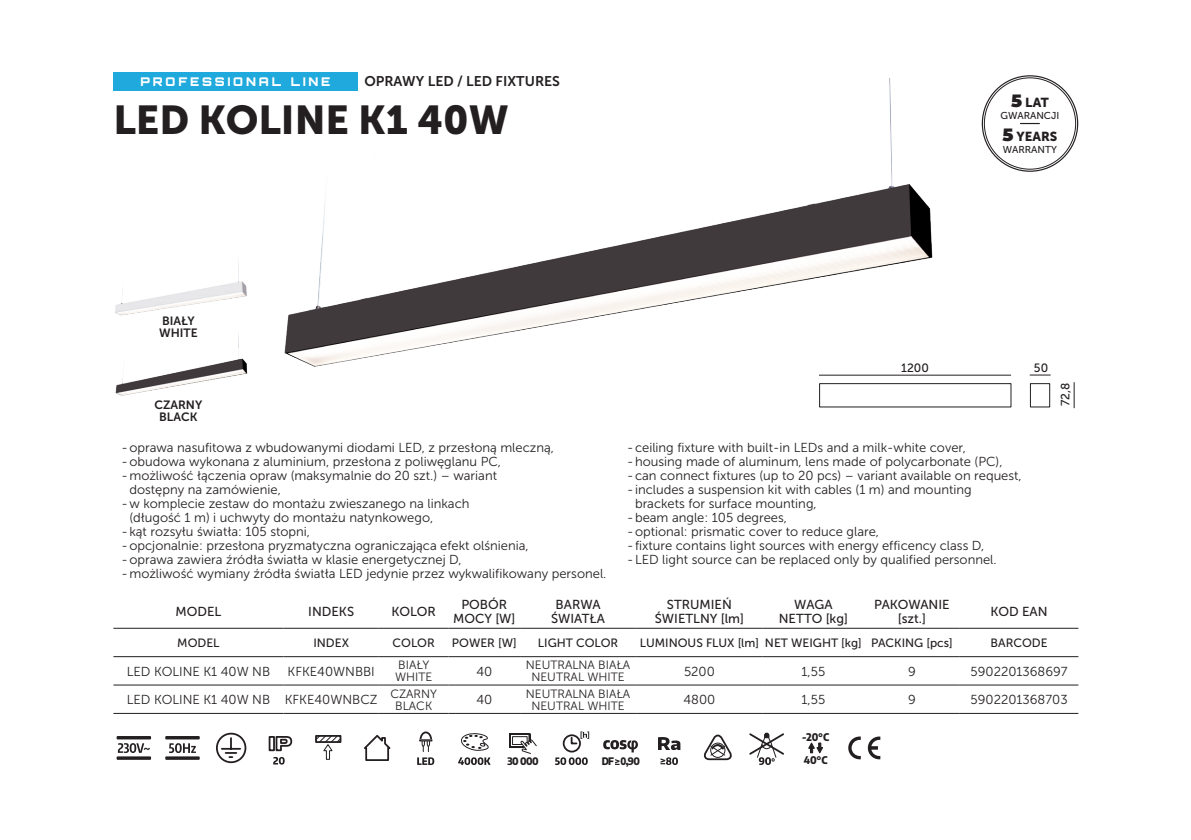
<style>
.page{position:relative;width:1191px;height:840px;background:#fff}
.page>*{position:absolute;margin:0;border:0;box-sizing:border-box;transform-origin:0 0}
.t1{font:40px "Museo Sans 900";color:#231f20}
.t2{font:14px "Museo Sans 700";color:#231f20}
.t3{font:13px/14px "Museo Sans 300";color:#231f20}
.t4{font:13px/14px "Museo Sans 500";color:#231f20;text-align:center}
.t5{font:13px "Museo Sans 900";color:#231f20}
.t6{font:12px "Museo Sans 500";color:#231f20}
.t7{font:12px/12px "Museo Sans 300";color:#231f20;text-align:center}
.t8{font:12px/12px "Museo Sans 700";color:#231f20}
.t9{font:900 12px "Orbitron";letter-spacing:.24em;color:#fff}
.t10{font:800 semi-condensed 10.4px "Encode Sans";color:#231f20}
.t11{font:800 semi-condensed 10.2px "Encode Sans";letter-spacing:-.05em;color:#231f20}
.t12{font:10px "Museo Sans 500";color:#231f20}
.s1{font-family:"Montserrat";font-weight:900;font-size:17.8px}
</style>
<div class="page">
<img style="left:243px;top:78px;width:717px;height:298px">
<div style="left:113px;top:72px;width:244px;height:18px;background:#1fa9dc"></div>
<svg style="left:113px;top:627px;width:965px;height:86px"></svg>
<hr style="left:113px;top:627px;width:170px;height:1px;background:#231f20">
<hr style="left:113px;top:656px;width:170px;height:1px;background:#231f20">
<hr style="left:113px;top:684px;width:170px;height:1px;background:#231f20">
<hr style="left:113px;top:712px;width:170px;height:1px;background:#231f20">
<hr style="left:283px;top:627px;width:96px;height:1px;background:#231f20">
<hr style="left:379px;top:627px;width:69px;height:1px;background:#231f20">
<hr style="left:448px;top:627px;width:72px;height:1px;background:#231f20">
<hr style="left:520px;top:627px;width:116px;height:1px;background:#231f20">
<hr style="left:636px;top:627px;width:127px;height:1px;background:#231f20">
<hr style="left:763px;top:627px;width:101px;height:1px;background:#231f20">
<hr style="left:864px;top:627px;width:95px;height:1px;background:#231f20">
<hr style="left:960px;top:627px;width:118px;height:1px;background:#231f20">
<hr style="left:283px;top:656px;width:96px;height:1px;background:#231f20">
<hr style="left:379px;top:656px;width:69px;height:1px;background:#231f20">
<hr style="left:283px;top:684px;width:96px;height:1px;background:#231f20">
<hr style="left:448px;top:656px;width:72px;height:1px;background:#231f20">
<hr style="left:448px;top:684px;width:72px;height:1px;background:#231f20">
<hr style="left:520px;top:656px;width:116px;height:1px;background:#231f20">
<hr style="left:520px;top:684px;width:116px;height:1px;background:#231f20">
<hr style="left:636px;top:656px;width:127px;height:1px;background:#231f20">
<hr style="left:636px;top:684px;width:127px;height:1px;background:#231f20">
<hr style="left:763px;top:656px;width:101px;height:1px;background:#231f20">
<hr style="left:763px;top:684px;width:101px;height:1px;background:#231f20">
<hr style="left:864px;top:656px;width:95px;height:1px;background:#231f20">
<hr style="left:864px;top:684px;width:95px;height:1px;background:#231f20">
<hr style="left:960px;top:656px;width:118px;height:1px;background:#231f20">
<hr style="left:960px;top:684px;width:118px;height:1px;background:#231f20">
<hr style="left:379px;top:684px;width:69px;height:1px;background:#231f20">
<hr style="left:283px;top:712px;width:96px;height:1px;background:#231f20">
<hr style="left:379px;top:712px;width:69px;height:1px;background:#231f20">
<hr style="left:448px;top:712px;width:72px;height:1px;background:#231f20">
<hr style="left:520px;top:712px;width:116px;height:1px;background:#231f20">
<hr style="left:636px;top:712px;width:127px;height:1px;background:#231f20">
<hr style="left:763px;top:712px;width:101px;height:1px;background:#231f20">
<hr style="left:864px;top:712px;width:95px;height:1px;background:#231f20">
<hr style="left:960px;top:712px;width:118px;height:1px;background:#231f20">
<svg style="left:118px;top:743px;width:32px;height:9px"></svg>
<div style="left:117px;top:735px;width:34px;height:4px;border:2px solid #231f20"></div>
<div style="left:117px;top:756px;width:34px;height:3px;border:2px solid #231f20"></div>
<div style="left:165px;top:735px;width:35px;height:4px;border:2px solid #231f20"></div>
<div style="left:165px;top:756px;width:35px;height:3px;border:2px solid #231f20"></div>
<svg style="left:169px;top:743px;width:27px;height:9px"></svg>
<svg style="left:216px;top:732px;width:31px;height:31px"></svg>
<svg style="left:268px;top:736px;width:25px;height:28px"></svg>
<svg style="left:315px;top:735px;width:27px;height:24px"></svg>
<svg style="left:364px;top:735px;width:27px;height:26px"></svg>
<svg style="left:417px;top:757px;width:17px;height:7px"></svg>
<svg style="left:419px;top:731px;width:14px;height:20px"></svg>
<svg style="left:458px;top:757px;width:32px;height:7px"></svg>
<svg style="left:461px;top:733px;width:28px;height:17px"></svg>
<svg style="left:509px;top:733px;width:28px;height:21px"></svg>
<svg style="left:555px;top:731px;width:34px;height:33px"></svg>
<svg style="left:603px;top:740px;width:35px;height:12px"></svg>
<svg style="left:615px;top:759px;width:4px;height:5px"></svg>
<svg style="left:660px;top:757px;width:18px;height:7px"></svg>
<svg style="left:658px;top:737px;width:22px;height:12px"></svg>
<svg style="left:704px;top:734px;width:28px;height:26px"></svg>
<svg style="left:749px;top:732px;width:35px;height:32px"></svg>
<svg style="left:808px;top:742px;width:15px;height:11px"></svg>
<svg style="left:848px;top:736px;width:12px;height:22px"></svg>
<svg style="left:868px;top:736px;width:12px;height:22px"></svg>
<svg style="left:1020px;top:123px;width:19px;height:1px"></svg>
<hr style="left:819px;top:374px;width:191px;height:1px;background:#231f20">
<svg style="left:1030px;top:374px;width:20px;height:1px"></svg>
<svg style="left:1073px;top:382px;width:1px;height:25px"></svg>
<div style="left:1030px;top:383px;width:20px;height:24px;border:1px solid #231f20"></div>
<div style="left:819px;top:383px;width:192px;height:24px;border:1px solid #231f20"></div>
<img style="left:115px;top:330px;width:137px;height:66px">
<img style="left:115px;top:250px;width:136px;height:73px">
<p class="t9" style="left:140px;top:74px;width:191px">PROFESSIONAL LINE</p>
<p class="t2" style="left:364px;top:73px;width:197px">OPRAWY LED / LED FIXTURES</p>
<h1 class="t1" style="left:113px;top:97px;width:397px">LED KOLINE K1 40W</h1>
<p class="t5" style="left:1011px;top:94px;width:39px"><span class="s1">5</span> LAT</p>
<p class="t12" style="left:1000px;top:110px;width:60px">GWARANCJI</p>
<p class="t5" style="left:1002px;top:129px;width:56px"><span class="s1">5</span> YEARS</p>
<p class="t12" style="left:1003px;top:144px;width:56px">WARRANTY</p>
<p class="t8" style="left:159px;top:315px;width:40px">BIAŁY<br>WHITE</p>
<p class="t8" style="left:154px;top:398px;width:49px;text-align:center">CZARNY<br>BLACK</p>
<p class="t3" style="left:121px;top:440px;width:434px">-oprawa nasufitowa z wbudowanymi diodami LED, z przesłoną mleczną,</p>
<p class="t3" style="left:121px;top:454px;width:381px">-obudowa wykonana z aluminium, przesłona z poliwęglanu PC,</p>
<p class="t3" style="left:121px;top:468px;width:377px">-możliwość łączenia opraw (maksymalnie do 20 szt.) – wariant</p>
<p class="t3" style="left:129px;top:482px;width:153px">dostępny na zamówienie,</p>
<p class="t3" style="left:121px;top:496px;width:349px">-w komplecie zestaw do montażu zwieszanego na linkach</p>
<p class="t3" style="left:129px;top:510px;width:305px">(długość 1 m) i uchwyty do montażu natynkowego,</p>
<p class="t3" style="left:121px;top:524px;width:190px">-kąt rozsyłu światła: 105 stopni,</p>
<p class="t3" style="left:121px;top:538px;width:409px">-opcjonalnie: przesłona pryzmatyczna ograniczająca efekt olśnienia,</p>
<p class="t3" style="left:121px;top:552px;width:342px">-oprawa zawiera źródła światła w klasie energetycznej D,</p>
<p class="t3" style="left:121px;top:566px;width:486px">-możliwość wymiany źródła światła LED jedynie przez wykwalifikowany personel.</p>
<p class="t6" style="left:901px;top:361px;width:29px">1200</p>
<p class="t6" style="left:1034px;top:361px;width:16px">50</p>
<p class="t6" style="left:1058px;top:406px;width:25px;rotate:-90deg">72,8</p>
<p class="t3" style="left:627px;top:440px;width:396px">-ceiling fixture with built-in LEDs and a milk-white cover, -housing made of aluminum, lens made of polycarbonate (PC), -can connect fixtures (up to 20 pcs) – variant available on request,</p>
<p class="t3" style="left:627px;top:482px;width:346px">- includes a suspension kit with cables (1 m) and mounting</p>
<p class="t3" style="left:635px;top:496px;width:183px">brackets for surface mounting,</p>
<p class="t3" style="left:627px;top:510px;width:161px">-beam angle: 105 degrees,</p>
<p class="t3" style="left:627px;top:524px;width:253px">-optional: prismatic cover to reduce glare,</p>
<p class="t3" style="left:627px;top:538px;width:371px">- fixture contains light sources with energy efficency class D, -LED light source can be replaced only by qualified personnel.</p>
<p class="t4" style="left:175px;top:604px;width:47px">MODEL</p>
<p class="t4" style="left:308px;top:604px;width:47px">INDEKS</p>
<p class="t4" style="left:391px;top:604px;width:46px">KOLOR</p>
<p class="t4" style="left:453px;top:597px;width:64px">POBÓR<br>MOCY [W]</p>
<p class="t4" style="left:551px;top:597px;width:55px">BARWA<br>ŚWIATŁA</p>
<p class="t4" style="left:655px;top:597px;width:91px">STRUMIEŃ<br>ŚWIETLNY [lm]</p>
<p class="t4" style="left:779px;top:597px;width:71px">WAGA<br>NETTO [kg]</p>
<p class="t4" style="left:874px;top:597px;width:77px">PAKOWANIE [szt.]</p>
<p class="t4" style="left:990px;top:604px;width:59px">KOD EAN</p>
<p class="t6" style="left:177px;top:636px;width:44px">MODEL</p>
<p class="t6" style="left:313px;top:636px;width:37px">INDEX</p>
<p class="t6" style="left:393px;top:636px;width:44px">COLOR</p>
<p class="t6" style="left:452px;top:636px;width:66px">POWER [W]</p>
<p class="t6" style="left:538px;top:636px;width:82px">LIGHT COLOR</p>
<p class="t6" style="left:640px;top:636px;width:314px">LUMINOUS FLUX [lm] NET WEIGHT [kg] PACKING [pcs]</p>
<p class="t6" style="left:990px;top:636px;width:59px">BARCODE</p>
<p class="t3" style="left:127px;top:664px;width:145px">LED KOLINE K1 40W NB</p>
<p class="t3" style="left:287px;top:664px;width:89px">KFKE40WNBBI</p>
<p class="t7" style="left:395px;top:659px;width:39px;text-align:left">BIAŁY<br>WHITE</p>
<p class="t3" style="left:476px;top:664px;width:17px">40</p>
<p class="t7" style="left:526px;top:659px;width:106px">NEUTRALNA BIAŁA<br>NEUTRAL WHITE</p>
<p class="t3" style="left:684px;top:664px;width:32px">5200</p>
<p class="t3" style="left:801px;top:664px;width:25px">1,55</p>
<p class="t3" style="left:908px;top:664px;width:9px">9</p>
<p class="t3" style="left:970px;top:664px;width:99px">5902201368697</p>
<p class="t3" style="left:127px;top:692px;width:252px">LED KOLINE K1 40W NB KFKE40WNBCZ</p>
<p class="t7" style="left:390px;top:687px;width:48px">CZARNY<br>BLACK</p>
<p class="t3" style="left:476px;top:692px;width:17px">40</p>
<p class="t7" style="left:526px;top:687px;width:106px">NEUTRALNA BIAŁA<br>NEUTRAL WHITE</p>
<p class="t3" style="left:683px;top:692px;width:33px">4800</p>
<p class="t3" style="left:801px;top:692px;width:25px">1,55</p>
<p class="t3" style="left:908px;top:692px;width:9px">9</p>
<p class="t3" style="left:970px;top:692px;width:99px">5902201368703</p>
<p class="t11" style="left:507px;top:752px;width:33px">30 000</p>
<p class="t11" style="left:601px;top:752px;width:40px">DF 0,90</p>
<p class="t10" style="left:802px;top:728px;width:29px">-20°C</p>
<p class="t10" style="left:803px;top:752px;width:25px">40°C</p>
</div>
